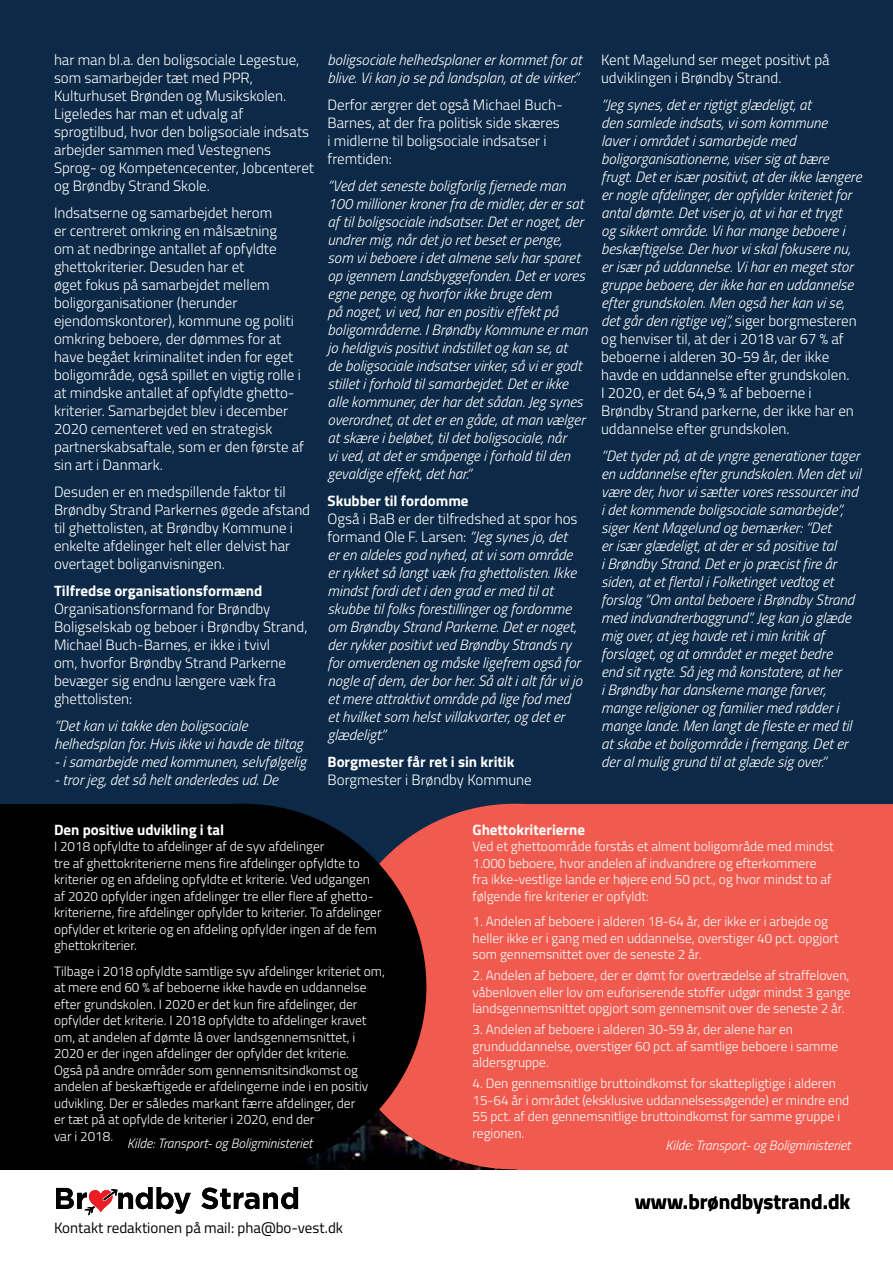
<style>
.page{position:relative;width:893px;height:1263px;background:#fff}
.page>*{position:absolute;margin:0;border:0;box-sizing:border-box;transform-origin:0 0}
.t1{font:700 21px "Titillium";color:#000}
.t2{font:italic 300 15px/18px "Titillium";color:#fff}
.t3{font:300 15px/18px "Titillium";color:#fff}
.t4{font:700 15px "Titillium";color:#fff}
.t5{font:15px "Titillium";color:#000}
.t6{font:300 13.5px/16.5px "Titillium";color:#fff}
.t7{font:italic 300 13.5px "Titillium";color:#fff}
.s1{font-style:normal}
</style>
<div class="page">
<div style="left:0;top:0;width:893px;height:1169px;background:#0c2947"></div>
<div style="left:332px;top:804px;width:366px;height:365px;background:#f15b4f;border-radius:50%"></div>
<div style="left:517px;top:804px;width:376px;height:365px;background:#f15b4f"></div>
<svg style="left:201px;top:1187px;width:97px;height:22px"></svg>
<svg style="left:56px;top:1187px;width:135px;height:28px"></svg>
<div style="left:61px;top:804px;width:365px;height:365px;background:#000;border-radius:50%"></div>
<div style="left:0;top:804px;width:243px;height:365px;background:#000"></div>
<p class="t3" style="left:54px;top:50px;width:262px">har man bl.a. den boligsociale Legestue, som samarbejder tæt med PPR, Kulturhuset Brønden og Musikskolen.<br>Ligeledes har man et udvalg af sprogtilbud, hvor den boligsociale indsats arbejder sammen med Vestegnens Sprog- og Kompetencecenter, Jobcenteret og Brøndby Strand Skole.</p>
<p class="t3" style="left:54px;top:203px;width:252px">Indsatserne og samarbejdet herom<br>er centreret omkring en målsætning<br>om at nedbringe antallet af opfyldte ghettokriterier. Desuden har et<br>øget fokus på samarbejdet mellem boligorganisationer (herunder ejendomskontorer), kommune og politi omkring beboere, der dømmes for at have begået kriminalitet inden for eget boligområde, også spillet en vigtig rolle i at mindske antallet af opfyldte ghetto&shy;kriterier. Samarbejdet blev i december 2020 cementeret ved en strategisk partnerskabsaftale, som er den første af sin art i Danmark.</p>
<p class="t3" style="left:54px;top:482px;width:258px">Desuden er en medspillende faktor til Brøndby Strand Parkernes øgede afstand til ghettolisten, at Brøndby Kommune i enkelte afdelinger helt eller delvist har overtaget boliganvisningen.</p>
<p class="t4" style="left:54px;top:580px;width:210px">Tilfredse organisationsformænd</p>
<p class="t3" style="left:54px;top:599px;width:255px">Organisationsformand for Brøndby Boligselskab og beboer i Brøndby Strand, Michael Buch-Barnes, er ikke i tvivl<br>om, hvorfor Brøndby Strand Parkerne bevæger sig endnu længere væk fra ghettolisten:</p>
<p class="t2" style="left:54px;top:716px;width:250px">”Det kan vi takke den boligsociale helhedsplan for. Hvis ikke vi havde de tiltag</p>
<p class="t2" style="left:54px;top:752px;width:254px">- i samarbejde med kommunen, selvfølgelig</p>
<p class="t2" style="left:54px;top:770px;width:226px">- tror jeg, det så helt anderledes ud. De</p>
<p class="t2" style="left:328px;top:50px;width:256px">boligsociale helhedsplaner er kommet for at blive. Vi kan jo se på landsplan, at de virker.”</p>
<p class="t3" style="left:328px;top:95px;width:237px">Derfor ærgrer det også Michael Buch-<br>Barnes, at der fra politisk side skæres i midlerne til boligsociale indsatser i fremtiden:</p>
<p class="t2" style="left:328px;top:176px;width:262px">”Ved det seneste boligforlig fjernede man 100 millioner kroner fra de midler, der er sat af til boligsociale indsatser. Det er noget, der undrer mig, når det jo ret beset er penge, som vi beboere i det almene selv har sparet op igennem Landsbyggefonden. Det er vores egne penge, og hvorfor ikke bruge dem<br>på noget, vi ved, har en positiv effekt på boligområderne. I Brøndby Kommune er man jo heldigvis positivt indstillet og kan se, at<br>de boligsociale indsatser virker, så vi er godt stillet i forhold til samarbejdet. Det er ikke alle kommuner, der har det sådan. Jeg synes overordnet, at det er en gåde, at man vælger at skære i beløbet, til det boligsociale, når<br>vi ved, at det er småpenge i forhold til den gevaldige effekt, det har.”</p>
<p class="t4" style="left:328px;top:490px;width:143px">Skubber til fordomme</p>
<p class="t2" style="left:328px;top:509px;width:256px"><span class="s1">Også i BaB er der tilfredshed at spor hos formand Ole F. Larsen:</span> ”Jeg synes jo, det er en aldeles god nyhed, at vi som område er rykket så langt væk fra ghettolisten. Ikke mindst fordi det i den grad er med til at skubbe til folks forestillinger og fordomme om Brøndby Strand Parkerne. Det er noget, der rykker positivt ved Brøndby Strands ry for omverdenen og måske ligefrem også for nogle af dem, der bor her. Så alt i alt får vi jo et mere attraktivt område på lige fod med et hvilket som helst villakvarter, og det er glædeligt.”</p>
<p class="t4" style="left:328px;top:751px;width:188px">Borgmester får ret i sin kritik</p>
<p class="t3" style="left:328px;top:770px;width:206px">Borgmester i Brøndby Kommune</p>
<p class="t3" style="left:601px;top:50px;width:230px">Kent Magelund ser meget positivt på udviklingen i Brøndby Strand.</p>
<p class="t2" style="left:601px;top:95px;width:262px">”Jeg synes, det er rigtigt glædeligt, at<br>den samlede indsats, vi som kommune<br>laver i området i samarbejde med boligorganisationerne, viser sig at bære frugt. Det er især positivt, at der ikke længere er nogle afdelinger, der opfylder kriteriet for antal dømte. Det viser jo, at vi har et trygt<br>og sikkert område. Vi har mange beboere i beskæftigelse. Der hvor vi skal fokusere nu, er især på uddannelse. Vi har en meget stor gruppe beboere, der ikke har en uddannelse efter grundskolen. Men også her kan vi se, det går den rigtige vej”, <span class="s1">siger borgmesteren og henviser til, at der i 2018 var 67 % af beboerne i alderen 30-59 år, der ikke havde en uddannelse efter grundskolen.<br>I 2020, er det 64,9 % af beboerne i Brøndby Strand parkerne, der ikke har en uddannelse efter grundskolen.</span></p>
<p class="t2" style="left:601px;top:446px;width:261px">”Det tyder på, at de yngre generationer tager en uddannelse efter grundskolen. Men det vil være der, hvor vi sætter vores ressourcer ind i det kommende boligsociale samarbejde”, siger Kent Magelund og bemærker: ”Det<br>er især glædeligt, at der er så positive tal<br>i Brøndby Strand. Det er jo præcist fire år siden, at et flertal i Folketinget vedtog et forslag ”Om antal beboere i Brøndby Strand med indvandrerbaggrund”. Jeg kan jo glæde mig over, at jeg havde ret i min kritik af forslaget, og at området er meget bedre<br>end sit rygte. Så jeg må konstatere, at her<br>i Brøndby har danskerne mange farver, mange religioner og familier med rødder i mange lande. Men langt de fleste er med til at skabe et boligområde i fremgang. Det er der al mulig grund til at glæde sig over.”</p>
<p class="t4" style="left:54px;top:818px;width:172px">Den positive udvikling i tal</p>
<p class="t6" style="left:54px;top:838px;width:329px">I 2018 opfyldte to afdelinger af de syv afdelinger<br>tre af ghettokriterierne mens fire afdelinger opfyldte to kriterier og en afdeling opfyldte et kriterie. Ved udgangen af 2020 opfylder ingen afdelinger tre eller flere af ghetto&shy;kriterierne, fire afdelinger opfylder to kriterier. To afdelinger opfylder et kriterie og en afdeling opfylder ingen af de fem ghettokriterier.</p>
<p class="t6" style="left:54px;top:962px;width:332px">Tilbage i 2018 opfyldte samtlige syv afdelinger kriteriet om, at mere end 60 % af beboerne ikke havde en uddannelse efter grundskolen. I 2020 er det kun fire afdelinger, der opfylder det kriterie. I 2018 opfyldte to afdelinger kravet om, at andelen af dømte lå over landsgennemsnittet, i 2020 er der ingen afdelinger der opfylder det kriterie.<br>Også på andre områder som gennemsnitsindkomst og andelen af beskæftigede er afdelingerne inde i en positiv udvikling. Der er således markant færre afdelinger, der<br>er tæt på at opfylde de kriterier i 2020, end der<br>var i 2018.</p>
<p class="t7" style="left:127px;top:1134px;width:187px">Kilde: Transport- og Boligministeriet</p>
<p class="t5" style="left:54px;top:1216px;width:291px">Kontakt redaktionen på mail: pha@bo-vest.dk</p>
<p class="t4" style="left:472px;top:818px;width:114px">Ghettokriterierne</p>
<p class="t6" style="left:472px;top:838px;width:363px">Ved et ghettoområde forstås et alment boligområde med mindst 1.000 beboere, hvor andelen af indvandrere og efterkommere fra ikke-vestlige lande er højere end 50 pct., og hvor mindst to af følgende fire kriterier er opfyldt:</p>
<p class="t6" style="left:472px;top:913px;width:368px">1. Andelen af beboere i alderen 18-64 år, der ikke er i arbejde og heller ikke er i gang med en uddannelse, overstiger 40 pct. opgjort som gennemsnittet over de seneste 2 år.</p>
<p class="t6" style="left:472px;top:967px;width:380px;text-align:justify">2. Andelen af beboere, der er dømt for overtrædelse af straffeloven, våbenloven eller lov om euforiserende stoffer udgør mindst 3 gange landsgennemsnittet opgjort som gennemsnit over de seneste 2 år.</p>
<p class="t6" style="left:472px;top:1021px;width:367px">3. Andelen af beboere i alderen 30-59 år, der alene har en grunduddannelse, overstiger 60 pct. af samtlige beboere i samme aldersgruppe.</p>
<p class="t6" style="left:472px;top:1075px;width:378px">4. Den gennemsnitlige bruttoindkomst for skattepligtige i alderen 15-64 år i området (eksklusive uddannelsessøgende) er mindre end 55 pct. af den gennemsnitlige bruttoindkomst for samme gruppe i regionen.</p>
<p class="t7" style="left:665px;top:1135px;width:187px">Kilde: Transport- og Boligministeriet</p>
<h1 class="t1" style="left:635px;top:1186px;width:217px">www.brøndbystrand.dk</h1>
</div>
